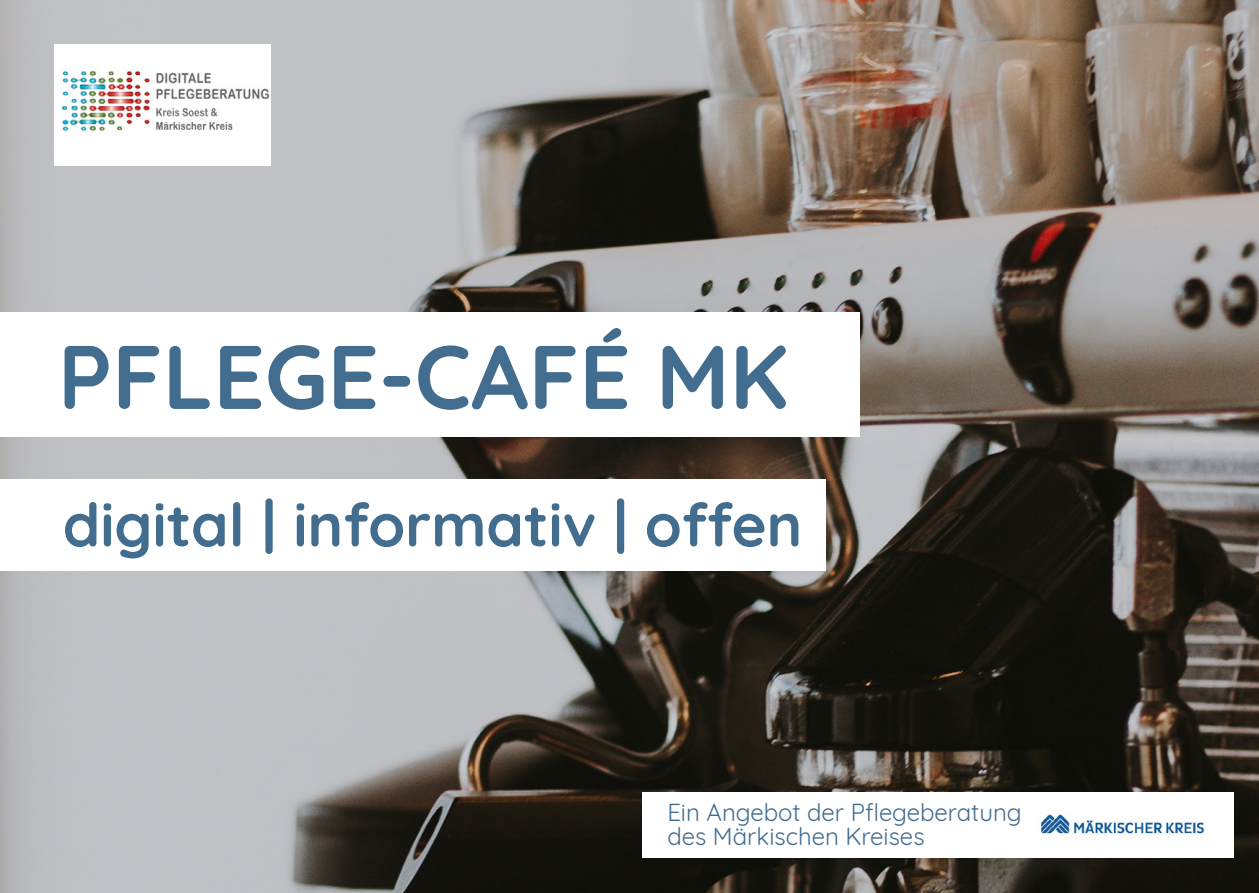
<style>
.page{position:relative;width:1259px;height:893px;background:#fff}
.page>*{position:absolute;margin:0;border:0;box-sizing:border-box;transform-origin:0 0}
.t1{font:700 90px "Quicksand";color:#426d8f}
.t2{font:700 60px "Quicksand";color:#426d8f}
.t3{font:24px/24px "Quicksand";color:#426d8f}
</style>
<div class="page">
<img style="left:0;top:0;width:1259px;height:893px">
<img style="left:55px;top:45px;width:215px;height:121px">
<div style="left:642px;top:792px;width:591px;height:66px;background:#fff"></div>
<div style="left:0;top:312px;width:859px;height:125px;background:#fff"></div>
<div style="left:0;top:479px;width:825px;height:92px;background:#fff"></div>
<img style="left:1040px;top:814px;width:165px;height:20px">
<p class="t1" style="left:58px;top:302px;width:732px">PFLEGE-CAFÉ MK</p>
<p class="t2" style="left:63px;top:475px;width:741px">digital | informativ | offen</p>
<p class="t3" style="left:667px;top:798px;width:356px">Ein Angebot der Pflegeberatung des Märkischen Kreises</p>
</div>
